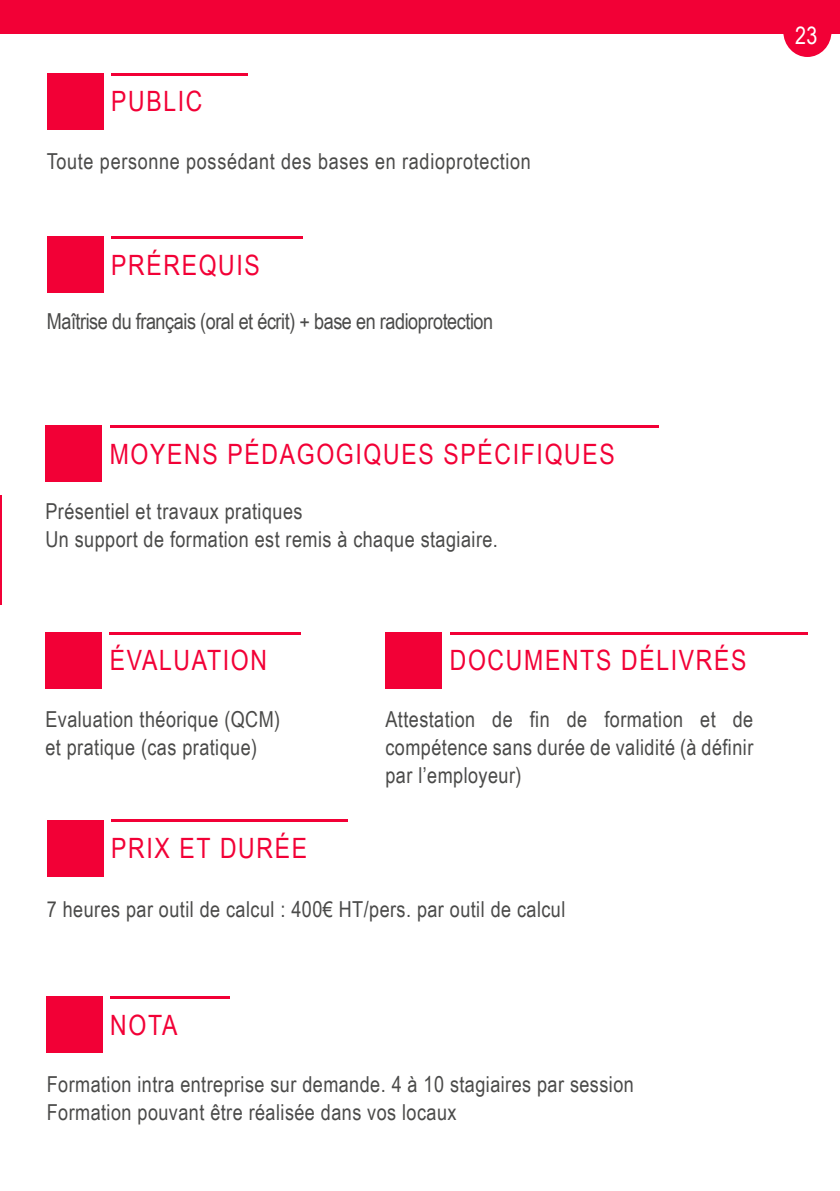
<style>
.page{position:relative;width:840px;height:1191px;background:#fff}
.page>*{position:absolute;margin:0;border:0;box-sizing:border-box;transform-origin:0 0}
.t1{font:28px "Arial Narrow";letter-spacing:.06em;color:#f20036}
.t2{font:24px "Arial Narrow";color:#fff}
.t3{font:22px/28px "Arial Narrow";letter-spacing:.02em;color:#4a4a49}
.t4{font:22px "Arial Narrow";letter-spacing:-.02em;color:#4a4a49}
</style>
<div class="page">
<hr style="left:0;top:495px;width:1px;height:109px;background:#f20036">
<div style="left:0;top:0;width:839px;height:33px;background:#f20036"></div>
<div style="left:782px;top:6px;width:49px;height:51px;background:#f20036;border-radius:50%"></div>
<div style="left:47px;top:73px;width:56px;height:57px;background:#f20036"></div>
<hr style="left:111px;top:73px;width:136px;height:2px;background:#f20036">
<div style="left:45px;top:425px;width:57px;height:57px;background:#f20036"></div>
<hr style="left:110px;top:425px;width:548px;height:2px;background:#f20036">
<div style="left:45px;top:632px;width:57px;height:56px;background:#f20036"></div>
<hr style="left:110px;top:632px;width:190px;height:2px;background:#f20036">
<div style="left:385px;top:632px;width:57px;height:56px;background:#f20036"></div>
<hr style="left:449px;top:632px;width:357px;height:2px;background:#f20036">
<div style="left:47px;top:819px;width:56px;height:57px;background:#f20036"></div>
<hr style="left:111px;top:819px;width:236px;height:2px;background:#f20036">
<div style="left:46px;top:996px;width:57px;height:57px;background:#f20036"></div>
<hr style="left:110px;top:996px;width:119px;height:2px;background:#f20036">
<div style="left:47px;top:236px;width:56px;height:57px;background:#f20036"></div>
<hr style="left:111px;top:236px;width:191px;height:2px;background:#f20036">
<p class="t1" style="left:111px;top:81px;width:93px">PUBLIC</p>
<p class="t3" style="left:47px;top:147px;width:485px">Toute personne possédant des bases en radioprotection</p>
<p class="t1" style="left:111px;top:244px;width:150px">PRÉREQUIS</p>
<p class="t4" style="left:47px;top:305px;width:447px">Maîtrise du français (oral et écrit) + base en radioprotection</p>
<p class="t2" style="left:794px;top:18px;width:24px">23</p>
<p class="t1" style="left:110px;top:433px;width:506px">MOYENS PÉDAGOGIQUES SPÉCIFIQUES</p>
<p class="t3" style="left:45px;top:497px;width:454px">Présentiel et travaux pratiques<br>Un support de formation est remis à chaque stagiaire.</p>
<p class="t1" style="left:110px;top:640px;width:159px">ÉVALUATION</p>
<p class="t1" style="left:449px;top:640px;width:298px">DOCUMENTS DÉLIVRÉS</p>
<p class="t3" style="left:45px;top:704px;width:236px">Evaluation théorique (QCM) et pratique (cas pratique)</p>
<p class="t1" style="left:111px;top:827px;width:197px">PRIX ET DURÉE</p>
<p class="t3" style="left:385px;top:704px;width:369px;text-align:justify">Attestation de fin de formation et de compétence sans durée de validité (à définir par l’employeur)</p>
<p class="t3" style="left:47px;top:894px;width:520px">7 heures par outil de calcul : 400€ HT/pers. par outil de calcul</p>
<p class="t1" style="left:110px;top:1004px;width:69px">NOTA</p>
<p class="t3" style="left:47px;top:1069px;width:588px">Formation intra entreprise sur demande. 4 à 10 stagiaires par session<br>Formation pouvant être réalisée dans vos locaux</p>
</div>
